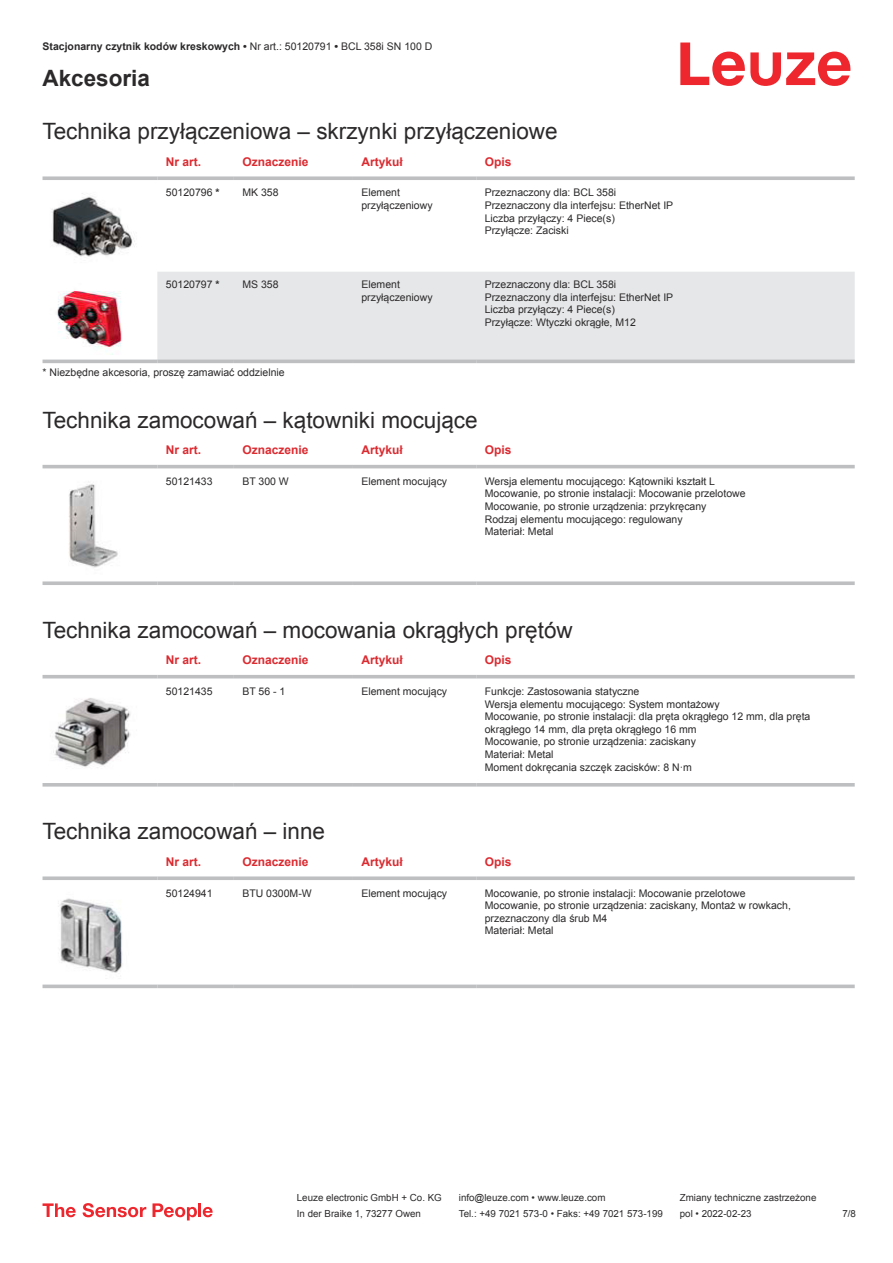
<style>
.page{position:relative;width:893px;height:1263px;background:#fff}
.page>*{position:absolute;margin:0;border:0;box-sizing:border-box;transform-origin:0 0}
.t1{font:22.5px "Arial";color:#2b292a}
.t2{font:700 22.5px "Arial";color:#2b292a}
.t3{font:700 12px "Arial";color:#db2a30}
.t4{font:10.5px/12.6px "Arial";color:#2b292a}
.t5{font:700 10.5px "Arial";color:#2b292a}
.t6{font:9.75px "Arial";color:#2b292a}
.s1{font-weight:400}
.s2{font-weight:700}
</style>
<div class="page">
<svg style="left:680px;top:43px;width:170px;height:43px"></svg>
<svg style="left:43px;top:359px;width:811px;height:5px"></svg>
<div style="left:157px;top:272px;width:698px;height:88px;background:#e6e7e9"></div>
<svg style="left:43px;top:176px;width:114px;height:4px"></svg>
<svg style="left:157px;top:176px;width:77px;height:4px"></svg>
<svg style="left:234px;top:176px;width:119px;height:4px"></svg>
<svg style="left:353px;top:176px;width:123px;height:4px"></svg>
<svg style="left:476px;top:176px;width:379px;height:4px;background:#c4c6c8"></svg>
<hr style="left:43px;top:360px;width:114px;height:3px;background:#bdbfc1">
<hr style="left:157px;top:360px;width:77px;height:3px;background:#bdbfc1">
<hr style="left:234px;top:360px;width:119px;height:3px;background:#bdbfc1">
<hr style="left:353px;top:360px;width:123px;height:3px;background:#bdbfc1">
<hr style="left:476px;top:360px;width:379px;height:3px;background:#bdbfc1">
<img style="left:52px;top:193px;width:83px;height:64px">
<img style="left:57px;top:291px;width:65px;height:64px">
<svg style="left:43px;top:464px;width:812px;height:5px;fill:#efeff0"></svg>
<hr style="left:43px;top:465px;width:114px;height:3px;background:#bdbfc1">
<hr style="left:157px;top:465px;width:77px;height:3px;background:#bdbfc1">
<hr style="left:234px;top:465px;width:119px;height:3px;background:#bdbfc1">
<hr style="left:353px;top:465px;width:123px;height:3px;background:#bdbfc1">
<hr style="left:476px;top:465px;width:379px;height:3px;background:#bdbfc1">
<svg style="left:43px;top:581px;width:114px;height:4px"></svg>
<svg style="left:157px;top:581px;width:77px;height:4px"></svg>
<svg style="left:234px;top:581px;width:119px;height:4px"></svg>
<svg style="left:353px;top:581px;width:123px;height:4px"></svg>
<svg style="left:476px;top:581px;width:379px;height:4px;background:#c4c6c8"></svg>
<img style="left:69px;top:481px;width:49px;height:87px">
<svg style="left:43px;top:678px;width:812px;height:109px"></svg>
<hr style="left:43px;top:675px;width:114px;height:3px;background:#bdbfc1">
<hr style="left:157px;top:675px;width:77px;height:3px;background:#bdbfc1">
<hr style="left:234px;top:675px;width:119px;height:3px;background:#bdbfc1">
<hr style="left:353px;top:675px;width:123px;height:3px;background:#bdbfc1">
<hr style="left:476px;top:675px;width:379px;height:3px;background:#bdbfc1">
<hr style="left:43px;top:783px;width:114px;height:3px;background:#bdbfc1">
<hr style="left:157px;top:783px;width:77px;height:3px;background:#bdbfc1">
<hr style="left:234px;top:783px;width:119px;height:3px;background:#bdbfc1">
<hr style="left:353px;top:783px;width:123px;height:3px;background:#bdbfc1">
<hr style="left:476px;top:783px;width:379px;height:3px;background:#bdbfc1">
<img style="left:43px;top:683px;width:97px;height:97px">
<svg style="left:43px;top:988px;width:811px;height:1px"></svg>
<svg style="left:43px;top:876px;width:114px;height:4px"></svg>
<svg style="left:157px;top:876px;width:77px;height:4px"></svg>
<svg style="left:234px;top:876px;width:119px;height:4px"></svg>
<svg style="left:353px;top:876px;width:123px;height:4px"></svg>
<svg style="left:476px;top:876px;width:379px;height:4px;background:#c4c6c8"></svg>
<svg style="left:43px;top:984px;width:114px;height:4px"></svg>
<svg style="left:157px;top:984px;width:77px;height:4px"></svg>
<svg style="left:234px;top:984px;width:119px;height:4px"></svg>
<svg style="left:353px;top:984px;width:123px;height:4px"></svg>
<svg style="left:476px;top:984px;width:379px;height:4px;background:#c6c8ca"></svg>
<img style="left:58px;top:898px;width:64px;height:75px">
<svg style="left:43px;top:1203px;width:33px;height:14px"></svg>
<svg style="left:83px;top:1203px;width:63px;height:14px"></svg>
<svg style="left:153px;top:1203px;width:44px;height:17px"></svg>
<hr style="left:198px;top:1203px;width:3px;height:14px;background:#ed272d">
<svg style="left:203px;top:1207px;width:10px;height:10px"></svg>
<p class="t5" style="left:43px;top:43px;width:391px">Stacjonarny czytnik kodów kreskowych • <span class="s1">Nr art.: 50120791</span> • <span class="s1">BCL 358i SN 100 D</span></p>
<h1 class="t2" style="left:43px;top:70px;width:109px">Akcesoria</h1>
<h1 class="t1" style="left:43px;top:116px;width:517px">Technika przyłączeniowa – skrzynki przyłączeniowe</h1>
<p class="t3" style="left:166px;top:153px;width:37px">Nr art.</p>
<p class="t3" style="left:242px;top:157px;width:68px">Oznaczenie</p>
<p class="t3" style="left:361px;top:153px;width:43px">Artykuł</p>
<p class="t3" style="left:485px;top:157px;width:28px">Opis</p>
<p class="t4" style="left:166px;top:187px;width:55px">50120796 <span class="s2">*</span></p>
<p class="t4" style="left:242px;top:187px;width:38px">MK 358</p>
<p class="t4" style="left:361px;top:186px;width:73px">Element przyłączeniowy</p>
<p class="t4" style="left:485px;top:186px;width:190px">Przeznaczony dla: BCL 358i<br>Przeznaczony dla interfejsu: EtherNet IP<br>Liczba przyłączy: 4 Piece(s)<br>Przyłącze: Zaciski</p>
<p class="t4" style="left:166px;top:279px;width:55px">50120797 <span class="s2">*</span></p>
<p class="t4" style="left:242px;top:279px;width:38px">MS 358</p>
<p class="t4" style="left:361px;top:278px;width:73px">Element przyłączeniowy</p>
<p class="t4" style="left:485px;top:278px;width:190px">Przeznaczony dla: BCL 358i Przeznaczony dla interfejsu: EtherNet IP Liczba przyłączy: 4 Piece(s)<br>Przyłącze: Wtyczki okrągłe, M12</p>
<p class="t4" style="left:43px;top:365px;width:244px">* Niezbędne akcesoria, proszę zamawiać oddzielnie</p>
<h1 class="t1" style="left:43px;top:404px;width:437px">Technika zamocowań – kątowniki mocujące</h1>
<p class="t3" style="left:166px;top:441px;width:37px">Nr art.</p>
<p class="t3" style="left:242px;top:445px;width:68px">Oznaczenie</p>
<p class="t3" style="left:361px;top:441px;width:43px">Artykuł</p>
<p class="t3" style="left:485px;top:445px;width:28px">Opis</p>
<p class="t4" style="left:166px;top:475px;width:48px">50121433</p>
<p class="t4" style="left:242px;top:476px;width:48px">BT 300 W</p>
<p class="t4" style="left:361px;top:475px;width:87px">Element mocujący</p>
<p class="t4" style="left:485px;top:475px;width:262px">Wersja elementu mocującego: Kątowniki kształt L Mocowanie, po stronie instalacji: Mocowanie przelotowe Mocowanie, po stronie urządzenia: przykręcany<br>Rodzaj elementu mocującego: regulowany<br>Materiał: Metal</p>
<h1 class="t1" style="left:43px;top:614px;width:532px">Technika zamocowań – mocowania okrągłych prętów</h1>
<p class="t3" style="left:166px;top:651px;width:37px">Nr art.</p>
<p class="t3" style="left:242px;top:655px;width:68px">Oznaczenie</p>
<p class="t3" style="left:361px;top:651px;width:43px">Artykuł</p>
<p class="t3" style="left:485px;top:655px;width:28px">Opis</p>
<p class="t4" style="left:166px;top:685px;width:48px">50121435</p>
<p class="t4" style="left:242px;top:686px;width:44px">BT 56 - 1</p>
<p class="t4" style="left:361px;top:685px;width:87px">Element mocujący</p>
<p class="t4" style="left:485px;top:685px;width:327px">Funkcje: Zastosowania statyczne<br>Wersja elementu mocującego: System montażowy<br>Mocowanie, po stronie instalacji: dla pręta okrągłego 12 mm, dla pręta okrągłego 14 mm, dla pręta okrągłego 16 mm<br>Mocowanie, po stronie urządzenia: zaciskany<br>Materiał: Metal<br>Moment dokręcania szczęk zacisków: 8 N·m</p>
<h1 class="t1" style="left:43px;top:816px;width:284px">Technika zamocowań – inne</h1>
<p class="t3" style="left:166px;top:853px;width:37px">Nr art.</p>
<p class="t3" style="left:242px;top:857px;width:68px">Oznaczenie</p>
<p class="t3" style="left:361px;top:853px;width:43px">Artykuł</p>
<p class="t3" style="left:485px;top:857px;width:28px">Opis</p>
<p class="t4" style="left:166px;top:886px;width:48px">50124941</p>
<p class="t4" style="left:242px;top:887px;width:71px">BTU 0300M-W</p>
<p class="t4" style="left:361px;top:886px;width:87px">Element mocujący</p>
<p class="t4" style="left:485px;top:886px;width:308px">Mocowanie, po stronie instalacji: Mocowanie przelotowe Mocowanie, po stronie urządzenia: zaciskany, Montaż w rowkach, przeznaczony dla śrub M4<br>Materiał: Metal</p>
<p class="t6" style="left:297px;top:1191px;width:146px">Leuze electronic GmbH + Co. KG</p>
<p class="t6" style="left:459px;top:1191px;width:148px">info@leuze.com • www.leuze.com</p>
<p class="t6" style="left:680px;top:1191px;width:138px">Zmiany techniczne zastrzeżone</p>
<p class="t6" style="left:297px;top:1210px;width:126px">In der Braike 1, 73277 Owen</p>
<p class="t6" style="left:459px;top:1207px;width:205px">Tel.: +49 7021 573-0 • Faks: +49 7021 573-199</p>
<p class="t6" style="left:680px;top:1207px;width:73px">pol • 2022-02-23</p>
<p class="t6" style="left:842px;top:1210px;width:15px">7 /8</p>
</div>
